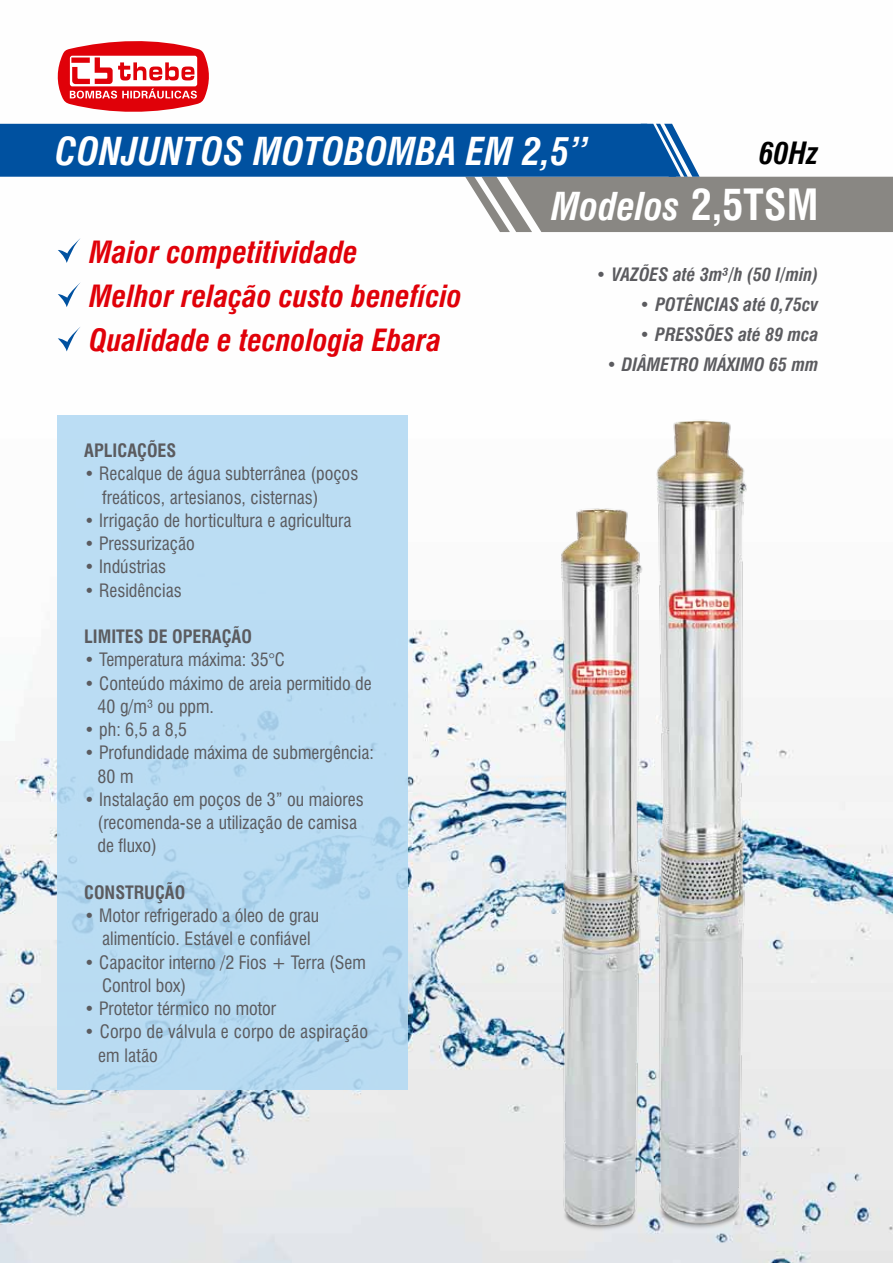
<style>
.page{position:relative;width:893px;height:1263px;background:#fff}
.page>*{position:absolute;margin:0;border:0;box-sizing:border-box;transform-origin:0 0}
.t1{font:italic 700 condensed 37.5px/55.1px "Swiss 721 BT";color:#fff}
.t2{font:italic 700 condensed 29.85px/44px "Swiss 721 BT";color:#e00109}
.t3{font:italic 700 condensed 29.85px "Swiss 721 BT";color:#000}
.t4{font:condensed 18px/23.2px "Swiss 721 BT";color:#5b5b5f}
.t5{font:italic 700 condensed 18px "Swiss 721 BT";color:#5b5b5f}
.t6{font:700 condensed 18px "Swiss 721 BT";color:#5b5b5f}
.s1{font-style:normal;font-size:42px}
.s2{font-weight:400;font-style:normal}
</style>
<div class="page">
<img style="left:0;top:72px;width:893px;height:1191px">
<svg style="left:0;top:124px;width:893px;height:108px"></svg>
<svg style="left:58px;top:238px;width:23px;height:25px"></svg>
<svg style="left:58px;top:282px;width:23px;height:25px"></svg>
<svg style="left:58px;top:327px;width:23px;height:24px"></svg>
<img style="left:652px;top:408px;width:99px;height:829px">
<img style="left:558px;top:498px;width:88px;height:739px">
<svg style="left:58px;top:41px;width:151px;height:71px"></svg>
<div style="left:58px;top:415px;width:350px;height:674px;background:#b4daf3"></div>
<h1 class="t1" style="left:551px;top:124px;width:269px;text-indent:-496px">CONJUNTOS MOTOBOMBA EM 2,5”<br>Modelos <span class="s1">2,5TSM</span></h1>
<h2 class="t3" style="left:759px;top:135px;width:61px">60Hz</h2>
<h2 class="t2" style="left:90px;top:230px;width:374px">Maior competitividade<br>Melhor relação custo benefício<br>Qualidade e tecnologia Ebara</h2>
<p class="t6" style="left:84px;top:440px;width:94px">APLICAÇÕES</p>
<p class="t4" style="left:102px;top:462px;width:258px;text-indent:-18px">• Recalque de água subterrânea (poços freáticos, artesianos, cisternas)</p>
<p class="t4" style="left:84px;top:509px;width:269px">• Irrigação de horticultura e agricultura</p>
<p class="t4" style="left:84px;top:532px;width:112px">• Pressurização</p>
<p class="t4" style="left:84px;top:555px;width:83px">• Indústrias</p>
<p class="t4" style="left:84px;top:578px;width:99px">• Residências</p>
<p class="t6" style="left:84px;top:626px;width:169px">LIMITES DE OPERAÇÃO</p>
<p class="t4" style="left:84px;top:648px;width:202px">• Temperatura máxima: 35°C</p>
<p class="t4" style="left:98px;top:671px;width:275px;text-indent:-13px">• Conteúdo máximo de areia permitido de<br>40 g/m³ ou ppm.</p>
<p class="t4" style="left:84px;top:718px;width:104px">• ph: 6,5 a 8,5</p>
<p class="t4" style="left:98px;top:741px;width:278px;text-indent:-13px">• Profundidade máxima de submergência:<br>80 m</p>
<p class="t4" style="left:98px;top:788px;width:268px;text-indent:-13px">• Instalação em poços de 3” ou maiores (recomenda-se a utilização de camisa de fluxo)</p>
<p class="t6" style="left:84px;top:881px;width:103px">CONSTRUÇÃO</p>
<p class="t4" style="left:84px;top:904px;width:237px;text-align:center">• Motor refrigerado a óleo de grau alimentício. Estável e confiável</p>
<p class="t4" style="left:102px;top:950px;width:265px;text-indent:-18px">• Capacitor interno /2 Fios + Terra (Sem<br>Control box)</p>
<p class="t4" style="left:84px;top:997px;width:193px">• Protetor térmico no motor</p>
<p class="t4" style="left:98px;top:1020px;width:271px;text-indent:-14px">• Corpo de válvula e corpo de aspiração em latão</p>
<p class="t5" style="left:596px;top:263px;width:224px"><span class="s2">•</span> VAZÕES até 3m³/h (50 l/min)</p>
<p class="t5" style="left:640px;top:293px;width:180px"><span class="s2">•</span> POTÊNCIAS até 0,75cv</p>
<p class="t5" style="left:639px;top:323px;width:181px"><span class="s2">•</span> PRESSÕES até 89 mca</p>
<p class="t5" style="left:607px;top:353px;width:213px">• DIÂMETRO MÁXIMO 65 mm</p>
</div>
